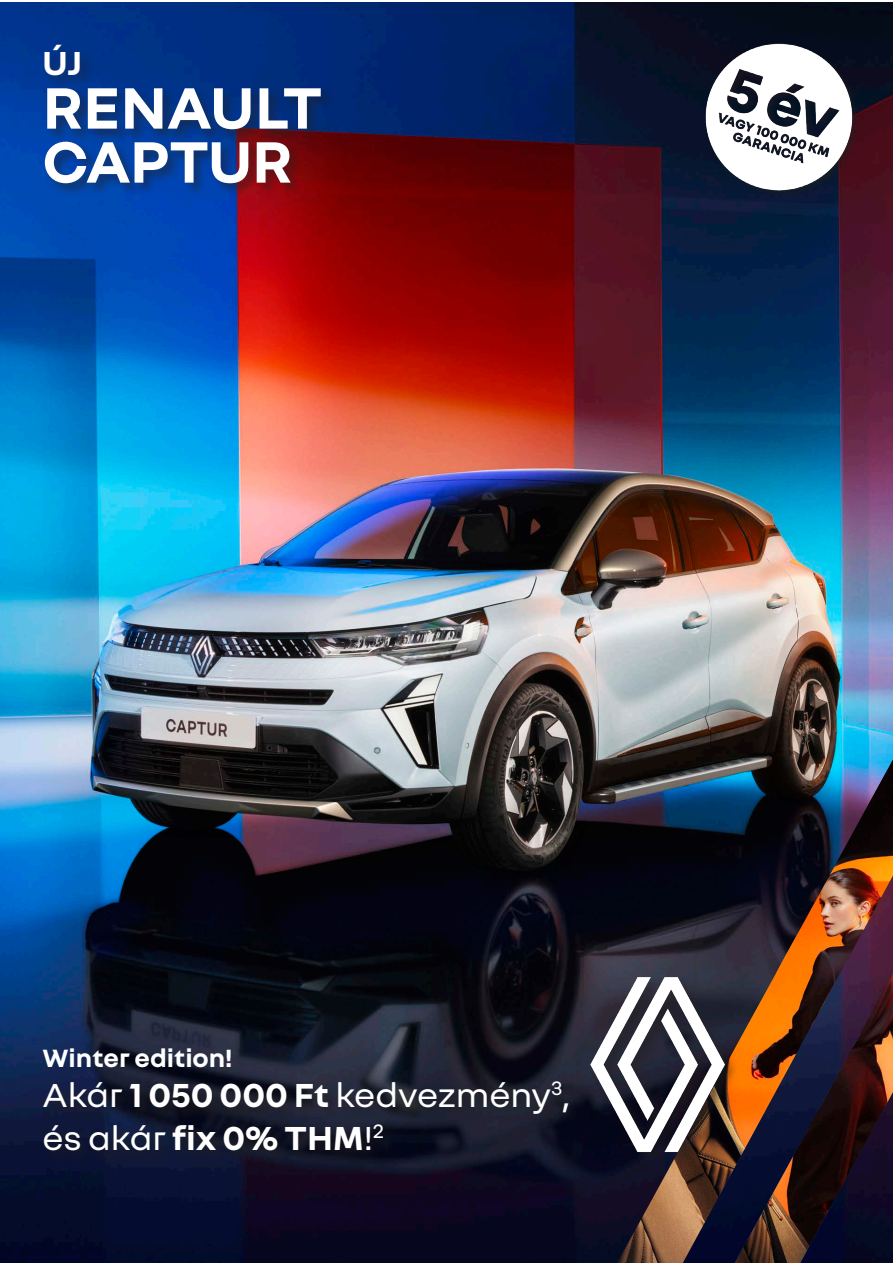
<style>
.page{position:relative;width:893px;height:1263px;background:#fff}
.page>*{position:absolute;margin:0;border:0;box-sizing:border-box;transform-origin:0 0}
.t1{font:700 63px/54px "Nouvel R";letter-spacing:-.01em;color:#fff}
.Zarážka{font:36px/43.2px "Nouvel R";color:#fff}
.t2{font:700 36px "Nouvel R";color:#fff}
.Zarážka-2{font:700 27px "Nouvel R";color:#fff}
.s1{font-weight:700}
</style>
<div class="page">
<img style="left:0;top:2px;width:893px;height:1261px">
<img style="left:617px;top:760px;width:276px;height:503px">
<div style="left:43px;top:42px;width:292px;height:155px;background:#231f20;opacity:.48"></div>
<div style="left:590px;top:975px;width:148px;height:190px;background:#231f20;opacity:.5"></div>
<img style="left:579px;top:977px;width:148px;height:177px">
<div style="left:704px;top:43px;width:157px;height:157px;background:#231f20;opacity:.5"></div>
<img style="left:705px;top:43px;width:148px;height:148px">
<div style="left:41px;top:1079px;width:541px;height:86px;background:#231f20;opacity:.8"></div>
<p class="t2" style="left:43px;top:39px;width:41px">ÚJ</p>
<p class="t1" style="left:43px;top:77px;width:281px">RENAULT<br>CAPTUR</p>
<p class="Zarážka-2" style="left:43px;top:1041px;width:191px">Winter edition!</p>
<p class="Zarážka" style="left:43px;top:1072px;width:529px">Akár <span class="s1">1 050 000 Ft</span> kedvezmény<sup>3</sup>, és akár <span class="s1">fix 0% THM</span>!<sup>2</sup></p>
</div>
